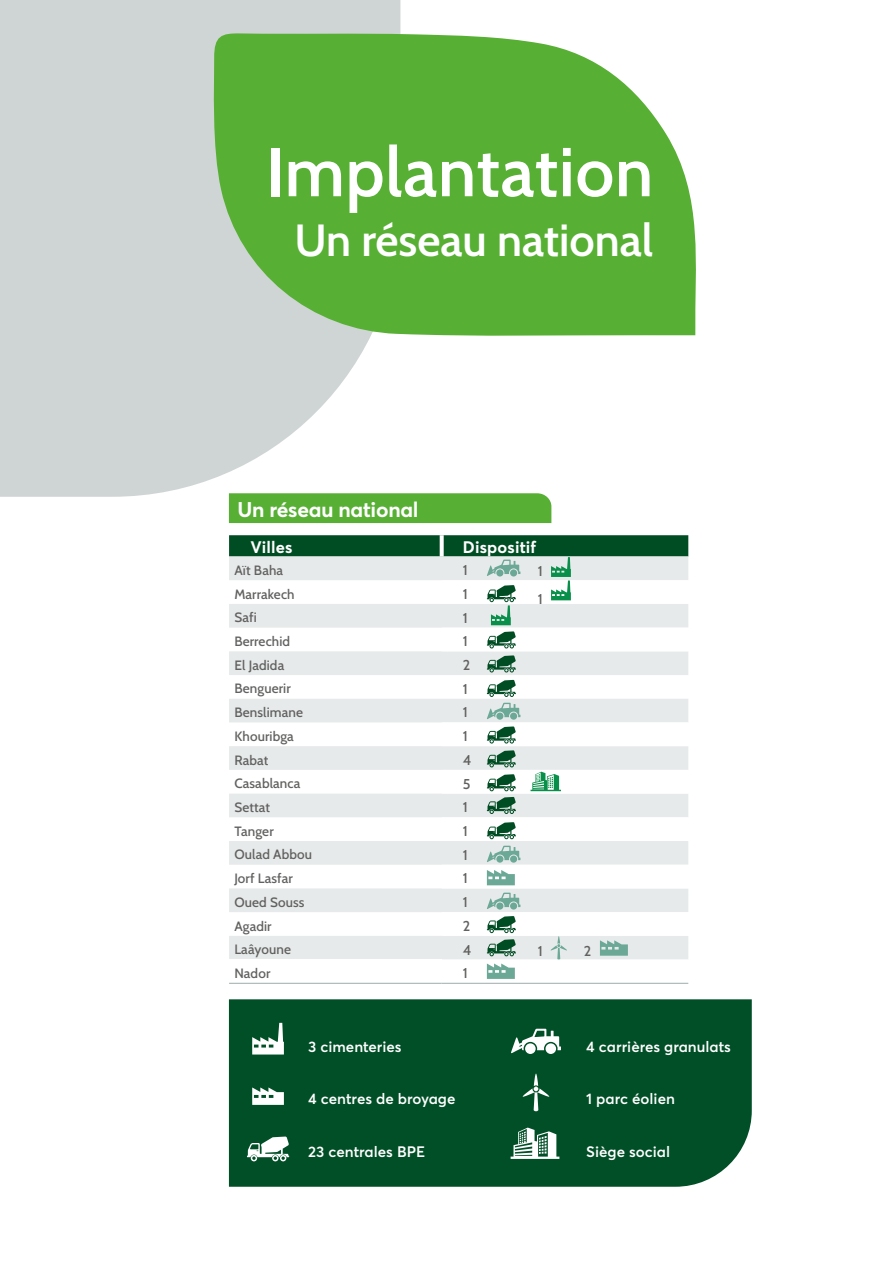
<style>
.page{position:relative;width:893px;height:1263px;background:#fff}
.page>*{position:absolute;margin:0;border:0;box-sizing:border-box;transform-origin:0 0}
.t1{font:600 69px "Cabin";letter-spacing:.01em;color:#fff}
.t2{font:600 45px "Cabin";color:#fff}
.t3{font:700 21px "Averta CY";letter-spacing:-.01em;color:#fff}
.t4{font:700 16.5px "Averta CY";letter-spacing:.01em;color:#fff}
.t5{font:600 15px "Averta CY";color:#fff}
.t6{font:500 14.25px/28.3px "Cabin";color:#616160}
.t7{font:500 13.5px "Cabin";letter-spacing:.01em;color:#616160}
</style>
<div class="page">
<svg style="left:0;top:0;width:400px;height:497px;background:#d4d9d9"></svg>
<svg style="left:212px;top:33px;width:484px;height:304px;background:#6ab74c"></svg>
<div style="left:229px;top:999px;width:523px;height:188px;background:#004f27"></div>
<svg style="left:522px;top:1073px;width:28px;height:38px"></svg>
<svg style="left:247px;top:1136px;width:42px;height:25px"></svg>
<svg style="left:252px;top:1023px;width:32px;height:31px"></svg>
<svg style="left:252px;top:1087px;width:32px;height:18px"></svg>
<svg style="left:511px;top:1029px;width:50px;height:24px"></svg>
<div style="left:525px;top:1043px;width:11px;height:11px;background:#fff;border-radius:50%"></div>
<svg style="left:511px;top:1127px;width:48px;height:32px"></svg>
<div style="left:229px;top:493px;width:322px;height:30px;background:#57b034"></div>
<svg style="left:229px;top:625px;width:213px;height:334px"></svg>
<svg style="left:442px;top:625px;width:246px;height:358px"></svg>
<hr style="left:229px;top:983px;width:213px;height:1px;background:#9eacaa">
<hr style="left:442px;top:983px;width:246px;height:1px;background:#9eacaa">
<svg style="left:487px;top:703px;width:33px;height:16px"></svg>
<div style="left:496px;top:712px;width:7px;height:8px;background:#6ca896;border-radius:50%"></div>
<svg style="left:487px;top:846px;width:33px;height:16px"></svg>
<div style="left:496px;top:855px;width:7px;height:8px;background:#6ca896;border-radius:50%"></div>
<svg style="left:487px;top:893px;width:33px;height:16px"></svg>
<div style="left:496px;top:902px;width:7px;height:7px;background:#6ca896;border-radius:50%"></div>
<svg style="left:487px;top:631px;width:29px;height:17px"></svg>
<svg style="left:487px;top:655px;width:29px;height:17px"></svg>
<svg style="left:487px;top:774px;width:29px;height:17px"></svg>
<svg style="left:487px;top:797px;width:29px;height:17px"></svg>
<svg style="left:487px;top:822px;width:29px;height:17px"></svg>
<svg style="left:487px;top:916px;width:29px;height:17px"></svg>
<svg style="left:487px;top:939px;width:29px;height:17px"></svg>
<svg style="left:487px;top:750px;width:29px;height:17px"></svg>
<svg style="left:487px;top:726px;width:29px;height:17px"></svg>
<svg style="left:487px;top:680px;width:29px;height:17px"></svg>
<svg style="left:530px;top:772px;width:31px;height:19px"></svg>
<svg style="left:487px;top:963px;width:28px;height:16px"></svg>
<svg style="left:487px;top:870px;width:28px;height:15px"></svg>
<svg style="left:600px;top:940px;width:28px;height:16px"></svg>
<svg style="left:550px;top:936px;width:17px;height:23px"></svg>
<svg style="left:229px;top:535px;width:459px;height:90px"></svg>
<h1 class="t1" style="left:266px;top:118px;width:389px">Implantation</h1>
<h2 class="t2" style="left:295px;top:205px;width:360px">Un réseau national</h2>
<h3 class="t3" style="left:237px;top:495px;width:183px">Un réseau national</h3>
<p class="t4" style="left:250px;top:535px;width:44px">Villes</p>
<p class="t4" style="left:463px;top:535px;width:75px">Dispositif</p>
<p class="t7" style="left:234px;top:559px;width:50px">Aït Baha</p>
<p class="t6" style="left:463px;top:555px;width:6px">1</p>
<p class="t7" style="left:234px;top:583px;width:62px">Marrakech</p>
<p class="t6" style="left:463px;top:579px;width:6px">1</p>
<p class="t7" style="left:234px;top:607px;width:24px">Safi</p>
<p class="t6" style="left:463px;top:602px;width:6px">1</p>
<p class="t7" style="left:234px;top:631px;width:57px">Berrechid</p>
<p class="t6" style="left:463px;top:626px;width:6px">1</p>
<p class="t7" style="left:234px;top:654px;width:51px">El Jadida</p>
<p class="t6" style="left:463px;top:650px;width:9px">2</p>
<p class="t7" style="left:234px;top:678px;width:58px">Benguerir</p>
<p class="t6" style="left:463px;top:674px;width:6px">1</p>
<p class="t7" style="left:234px;top:702px;width:70px">Benslimane</p>
<p class="t6" style="left:463px;top:697px;width:6px">1</p>
<p class="t7" style="left:234px;top:725px;width:61px">Khouribga</p>
<p class="t6" style="left:463px;top:721px;width:6px">1</p>
<p class="t7" style="left:234px;top:749px;width:35px">Rabat</p>
<p class="t6" style="left:463px;top:745px;width:10px">4</p>
<p class="t7" style="left:234px;top:773px;width:67px">Casablanca</p>
<p class="t6" style="left:463px;top:768px;width:9px">5</p>
<p class="t7" style="left:234px;top:796px;width:37px">Settat</p>
<p class="t6" style="left:463px;top:792px;width:6px">1</p>
<p class="t7" style="left:234px;top:820px;width:41px">Tanger</p>
<p class="t6" style="left:463px;top:816px;width:6px">1</p>
<p class="t7" style="left:234px;top:844px;width:79px">Oulad Abbou</p>
<p class="t6" style="left:463px;top:840px;width:6px">1</p>
<p class="t7" style="left:234px;top:868px;width:60px">Jorf Lasfar</p>
<p class="t6" style="left:463px;top:863px;width:6px">1</p>
<p class="t7" style="left:234px;top:891px;width:72px">Oued Souss</p>
<p class="t6" style="left:463px;top:887px;width:6px">1</p>
<p class="t7" style="left:234px;top:915px;width:39px">Agadir</p>
<p class="t6" style="left:463px;top:911px;width:9px">2</p>
<p class="t7" style="left:234px;top:939px;width:58px">Laâyoune</p>
<p class="t6" style="left:463px;top:934px;width:10px">4</p>
<p class="t7" style="left:234px;top:962px;width:37px">Nador</p>
<p class="t6" style="left:463px;top:958px;width:6px">1</p>
<p class="t6" style="left:538px;top:556px;width:6px">1<br>1</p>
<p class="t6" style="left:538px;top:935px;width:6px">1</p>
<p class="t6" style="left:584px;top:935px;width:9px">2</p>
<p class="t5" style="left:308px;top:1036px;width:95px">3 cimenteries</p>
<p class="t5" style="left:308px;top:1088px;width:149px">4 centres de broyage</p>
<p class="t5" style="left:308px;top:1141px;width:119px">23 centrales BPE</p>
<p class="t5" style="left:586px;top:1036px;width:146px">4 carrières granulats</p>
<p class="t5" style="left:586px;top:1088px;width:90px">1 parc éolien</p>
<p class="t5" style="left:586px;top:1141px;width:85px">Siège social</p>
</div>
